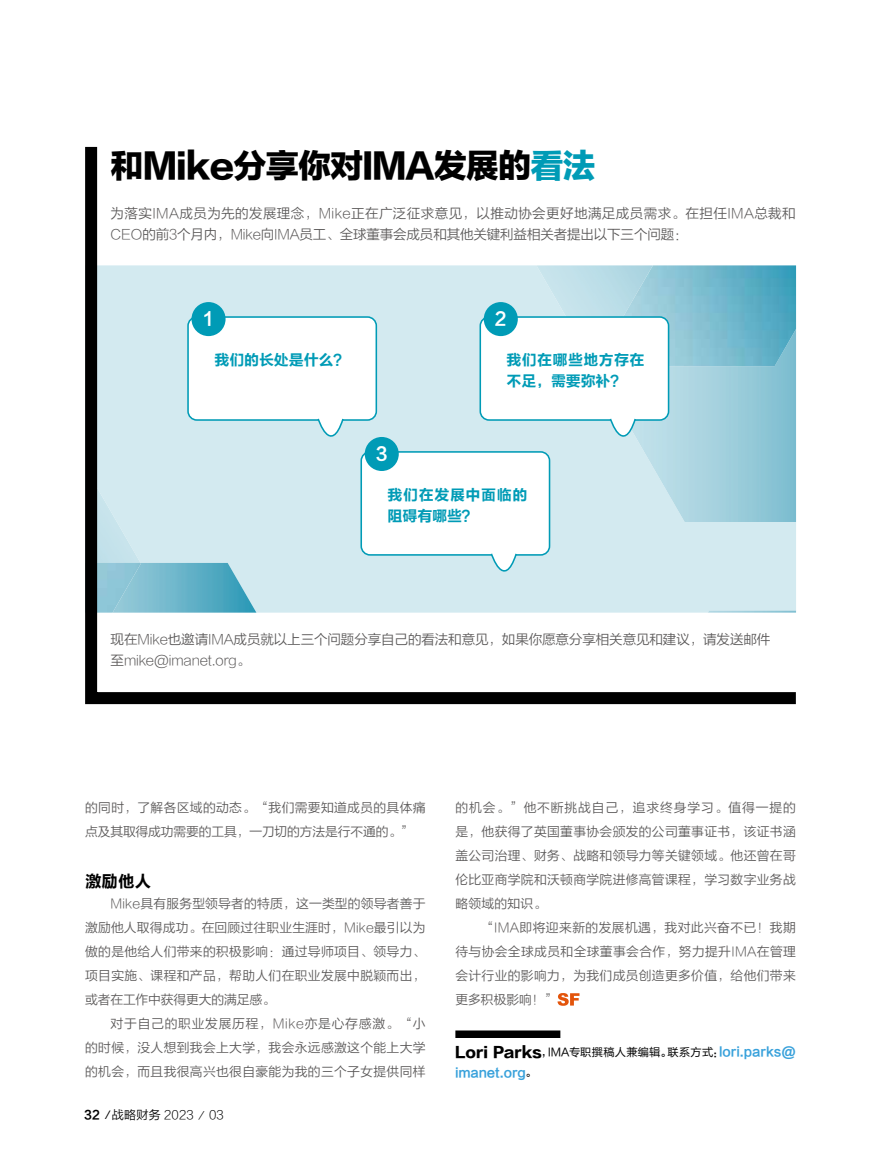
<style>
.page{position:relative;width:881px;height:1170px;background:#fff}
.page>*{position:absolute;margin:0;border:0;box-sizing:border-box;transform-origin:0 0}
.t1{font:33px "FZLTTHJW GB1 0";letter-spacing:-.025em;color:#000}
.t2{font:18px "FZLTCHK GBK1 0";color:#fff}
.t3{font:16.5px "FZLTCHK GBK1 0";color:#000}
.t4{font:15px/21px "FZLTCHK GBK1 0";letter-spacing:.025em;color:#009bb6}
.t5{font:15px "FZLTCHK GBK1 0";letter-spacing:-.01em;color:#009bb6}
.t6{font:13.5px/21px "FZLTXIHK GBK1 0";letter-spacing:.03em;color:#595757}
.t7{font:13.5px/21px "FZLTXIHK GBK1 0";letter-spacing:-.005em;color:#595757}
.t8{font:12.75px/24px "FZLTXIHK GBK1 0";letter-spacing:.025em;color:#595757;text-align:justify}
.t9{font:12.75px/24px "FZLTXIHK GBK1 0";letter-spacing:-.01em;color:#595757}
.t10{font:12.75px "FZLTCHK GBK1 0";letter-spacing:-.015em;color:#38a1db}
.t11{font:12px "FZLTXIHK GBK1 0";letter-spacing:.02em;color:#000}
.t12{font:11.25px "FZLTHJW GB1 0";letter-spacing:.02em;color:#000}
.s1{color:#009bb6}
.s2{font-family:"FZLTCHK GBK1 0"}
.s3{font-family:"FZLTTHJW GB1 0";font-size:14.25px}
.s4{font-family:"FZLTCHK GBK1 0";font-size:12.75px;color:#38a1db}
.s5{font-family:"FZLTHJW GB1 0";font-size:11.25px;color:#000}
</style>
<div class="page">
<svg style="left:85px;top:146px;width:712px;height:559px"></svg>
<div style="left:455px;top:1030px;width:105px;height:7px;background:#000"></div>
<div style="left:188px;top:317px;width:188px;height:103px;background:#fff;border-radius:9px"></div>
<div style="left:187px;top:316px;width:190px;height:105px;border:2px solid #009bb6;border-radius:9px"></div>
<svg style="left:316px;top:418px;width:29px;height:39px"></svg>
<div style="left:480px;top:317px;width:188px;height:103px;background:#fff;border-radius:9px"></div>
<div style="left:479px;top:316px;width:190px;height:105px;border:2px solid #009bb6;border-radius:9px"></div>
<svg style="left:536px;top:265px;width:148px;height:257px"></svg>
<div style="left:361px;top:452px;width:188px;height:103px;background:#fff;border-radius:9px"></div>
<div style="left:360px;top:451px;width:190px;height:104px;border:2px solid #009bb6;border-radius:9px"></div>
<svg style="left:489px;top:552px;width:29px;height:40px"></svg>
<div style="left:191px;top:302px;width:34px;height:34px;background:#009bb6;border-radius:50%"></div>
<div style="left:483px;top:302px;width:34px;height:34px;background:#009bb6;border-radius:50%"></div>
<div style="left:364px;top:437px;width:34px;height:34px;background:#009bb6;border-radius:50%"></div>
<svg style="left:557px;top:993px;width:22px;height:12px"></svg>
<h1 class="t1" style="left:111px;top:148px;width:486px">和Mike分享你对IMA发展的<span class="s1">看法</span></h1>
<p class="t6" style="left:111px;top:203px;width:686px">为落实IMA成员为先的发展理念，Mike正在广泛征求意见，以推动协会更好地满足成员需求。在担任IMA总裁和<br>CEO的前3个月内，Mike向IMA员工、全球董事会成员和其他关键利益相关者提出以下三个问题：</p>
<h2 class="t2" style="left:203px;top:309px;width:12px">1</h2>
<h2 class="t2" style="left:494px;top:309px;width:13px">2</h2>
<p class="t5" style="left:214px;top:351px;width:135px">我们的长处是什么？</p>
<p class="t4" style="left:506px;top:349px;width:139px">我们在哪些地方存在不足，需要弥补？</p>
<h2 class="t2" style="left:376px;top:444px;width:13px">3</h2>
<p class="t4" style="left:387px;top:485px;width:141px">我们在发展中面临的阻碍有哪些？</p>
<p class="t7" style="left:111px;top:629px;width:661px">现在Mike也邀请IMA成员就以上三个问题分享自己的看法和意见，如果你愿意分享相关意见和建议，请发送邮件至mike@imanet.org。</p>
<p class="t9" style="left:85px;top:795px;width:342px">的同时，了解各区域的动态。“我们需要知道成员的具体痛点及其取得成功需要的工具，一刀切的方法是行不通的。”</p>
<p class="t3" style="left:85px;top:872px;width:67px">激励他人</p>
<p class="t8" style="left:85px;top:891px;width:342px;text-indent:26px">Mike具有服务型领导者的特质，这一类型的领导者善于激励他人取得成功。在回顾过往职业生涯时，Mike最引以为傲的是他给人们带来的积极影响：通过导师项目、领导力、项目实施、课程和产品，帮助人们在职业发展中脱颖而出，或者在工作中获得更大的满足感。</p>
<p class="t8" style="left:85px;top:1011px;width:342px;text-indent:26px">对于自己的职业发展历程，Mike亦是心存感激。“小的时候，没人想到我会上大学，我会永远感激这个能上大学的机会，而且我很高兴也很自豪能为我的三个子女提供同样</p>
<p class="t11" style="left:84px;top:1107px;width:141px"><span class="s2">32 ／</span>战略财务 2023／ 03</p>
<p class="t8" style="left:455px;top:795px;width:342px">的机会。”他不断挑战自己，追求终身学习。值得一提的是，他获得了英国董事协会颁发的公司董事证书，该证书涵盖公司治理、财务、战略和领导力等关键领域。他还曾在哥伦比亚商学院和沃顿商学院进修高管课程，学习数字业务战略领域的知识。</p>
<p class="t8" style="left:455px;top:915px;width:342px;text-indent:26px">“IMA即将迎来新的发展机遇，我对此兴奋不已！我期待与协会全球成员和全球董事会合作，努力提升IMA在管理会计行业的影响力，为我们成员创造更多价值，给他们带来更多积极影响！”</p>
<p class="t12" style="left:455px;top:1045px;width:342px"><span class="s3">Lori Parks</span>，IMA专职撰稿人兼编辑。联系方式：<span class="s4">lori.parks@</span></p>
<p class="t10" style="left:455px;top:1065px;width:83px">imanet.org<span class="s5">。</span></p>
</div>
